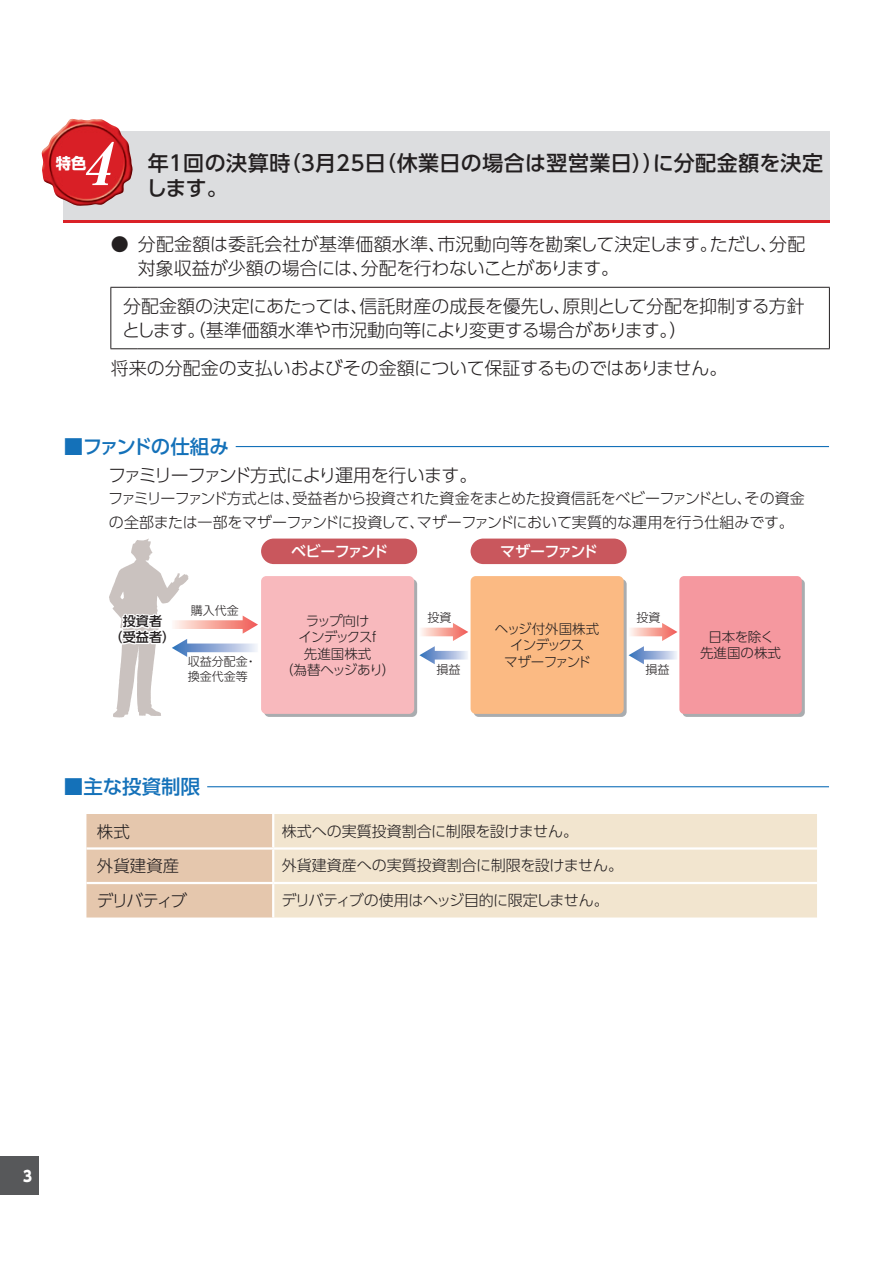
<style>
.page{position:relative;width:893px;height:1263px;background:#fff}
.page>*{position:absolute;margin:0;border:0;box-sizing:border-box;transform-origin:0 0}
.t1{font:italic 58.5px "Midashi Min Pr 5 MA31";color:#fff;scale:1.04 1}
.t2{font:500 21px/25.5px "UD Shin Go Pro";letter-spacing:.02em;color:#231f20}
.t3{font:500 19.5px "UD Shin Go Pro";letter-spacing:-.06em;color:#1471b9}
.t4{font:500 19.5px "UD Shin Go Pro";letter-spacing:-.005em;color:#1471b9}
.t5{font:300 18px/24px "UD Shin Go Pro";letter-spacing:-.01em;color:#231f20}
.t6{font:300 18px "UD Shin Go Pro";letter-spacing:-.065em;color:#231f20}
.t7{font:300 16.5px "UD Shin Go Pro";letter-spacing:-.015em;color:#231f20}
.t8{font:700 15.3px "UD Shin Go Pro";color:#fff}
.t9{font:300 15px/24px "UD Shin Go Pro";letter-spacing:-.02em;color:#231f20}
.t10{font:300 15px "UD Shin Go Pro";color:#231f20}
.t11{font:500 15px "UD Shin Go Pro";letter-spacing:-.085em;color:#fff}
.t12{font:800 15px "UD Shin Go Pro";color:#fff;scale:.9 1}
.t13{font:300 13.5px/16.5px "UD Shin Go Pro";letter-spacing:-.06em;color:#231f20;text-align:center}
.t14{font:300 13.5px/16.5px "UD Shin Go Pro";color:#231f20;text-align:center}
.t15{font:500 13.2px/15.8px "UD Shin Go Pro";color:#231f20;text-align:center}
.t16{font:300 12px/14.9px "UD Shin Go Pro";color:#231f20}
</style>
<div class="page">
<div style="left:0;top:1157px;width:38px;height:38px;background:#57585a"></div>
<div style="left:63px;top:131px;width:766px;height:92px;background:#dcdddf"></div>
<hr style="left:63px;top:220px;width:766px;height:3px;background:#da2128">
<img style="left:41px;top:119px;width:92px;height:87px">
<svg style="left:110px;top:287px;width:28px;height:1px"></svg>
<hr style="left:110px;top:288px;width:1px;height:60px;background:#231f20">
<hr style="left:138px;top:287px;width:692px;height:1px;background:#231f20">
<hr style="left:829px;top:288px;width:1px;height:60px;background:#231f20">
<svg style="left:110px;top:348px;width:28px;height:1px"></svg>
<hr style="left:138px;top:348px;width:692px;height:1px;background:#231f20">
<hr style="left:236px;top:446px;width:593px;height:1px;background:#1471b9">
<svg style="left:109px;top:539px;width:149px;height:178px"></svg>
<div style="left:264px;top:579px;width:153px;height:138px;background:linear-gradient(to right,#a9acaf,#aaacaf);border-radius:5px"></div>
<div style="left:261px;top:576px;width:153px;height:138px;background:#f8b9bd;border-radius:5px"></div>
<div style="left:474px;top:579px;width:153px;height:138px;background:#a9acaf;border-radius:5px"></div>
<div style="left:471px;top:576px;width:153px;height:138px;background:#fbba83;border-radius:5px"></div>
<div style="left:682px;top:579px;width:123px;height:138px;background:#a9acaf;border-radius:5px"></div>
<div style="left:679px;top:576px;width:123px;height:138px;background:#f5989f;border-radius:5px"></div>
<svg style="left:419px;top:623px;width:49px;height:41px"></svg>
<svg style="left:628px;top:623px;width:49px;height:41px"></svg>
<div style="left:261px;top:539px;width:156px;height:25px;background:#c9575d;border-radius:13px"></div>
<div style="left:471px;top:539px;width:156px;height:25px;background:#c9575d;border-radius:13px"></div>
<hr style="left:207px;top:786px;width:622px;height:1px;background:#1471b9">
<div style="left:86px;top:814px;width:186px;height:103px;background:#e5c7ad"></div>
<div style="left:274px;top:814px;width:543px;height:103px;background:#f2e5cf"></div>
<hr style="left:86px;top:847px;width:187px;height:3px;background:#fff">
<hr style="left:273px;top:847px;width:544px;height:3px;background:#fff">
<hr style="left:86px;top:882px;width:187px;height:2px;background:#fff">
<hr style="left:273px;top:882px;width:544px;height:2px;background:#fff">
<h1 class="t1" style="left:80px;top:118px;width:49px">4</h1>
<p class="t2" style="left:146px;top:149px;width:678px">年１回の決算時（３月25日（休業日の場合は翌営業日））に分配金額を決定します。</p>
<p class="t5" style="left:138px;top:231px;width:669px;text-indent:-27px">● 分配金額は委託会社が基準価額水準、市況動向等を勘案して決定します。ただし、分配対象収益が少額の場合には、分配を行わないことがあります。</p>
<p class="t5" style="left:122px;top:293px;width:684px">分配金額の決定にあたっては､信託財産の成長を優先し､原則として分配を抑制する方針とします。（基準価額水準や市況動向等により変更する場合があります。）</p>
<p class="t5" style="left:111px;top:356px;width:618px">将来の分配金の支払いおよびその金額について保証するものではありません。</p>
<p class="t8" style="left:56px;top:150px;width:32px">特色</p>
<p class="t3" style="left:64px;top:431px;width:166px">■ファンドの仕組み</p>
<p class="t6" style="left:108px;top:461px;width:371px">ファミリーファンド方式により運用を行います。</p>
<p class="t9" style="left:108px;top:485px;width:698px">ファミリーファンド方式とは、受益者から投資された資金をまとめた投資信託をベビーファンドとし、その資金の全部または一部をマザーファンドに投資して、マザーファンドにおいて実質的な運用を行う仕組みです。</p>
<p class="t15" style="left:110px;top:613px;width:67px">投資者<br>（受益者）</p>
<p class="t16" style="left:191px;top:602px;width:49px">購入代金</p>
<p class="t16" style="left:188px;top:654px;width:70px">収益分配金・換金代金等</p>
<p class="t11" style="left:291px;top:539px;width:99px">ベビーファンド</p>
<p class="t11" style="left:500px;top:539px;width:99px">マザーファンド</p>
<p class="t16" style="left:427px;top:609px;width:25px">投資</p>
<p class="t16" style="left:636px;top:609px;width:25px">投資</p>
<p class="t13" style="left:280px;top:612px;width:117px">ラップ向け<br>インデックスｆ<br>先進国株式<br>（為替ヘッジあり）</p>
<p class="t13" style="left:495px;top:620px;width:106px">ヘッジ付外国株式インデックス<br>マザーファンド</p>
<p class="t14" style="left:700px;top:628px;width:82px">日本を除く先進国の株式</p>
<p class="t16" style="left:436px;top:662px;width:25px">損益</p>
<p class="t16" style="left:645px;top:662px;width:25px">損益</p>
<p class="t4" style="left:64px;top:771px;width:138px">■主な投資制限</p>
<p class="t7" style="left:97px;top:818px;width:34px">株式</p>
<p class="t10" style="left:282px;top:819px;width:298px">株式への実質投資割合に制限を設けません。</p>
<p class="t7" style="left:97px;top:852px;width:84px">外貨建資産</p>
<p class="t10" style="left:282px;top:854px;width:343px">外貨建資産への実質投資割合に制限を設けません。</p>
<p class="t7" style="left:97px;top:887px;width:92px">デリバティブ</p>
<p class="t9" style="left:282px;top:888px;width:329px">デリバティブの使用はヘッジ目的に限定しません。</p>
<p class="t12" style="left:23px;top:1163px;width:11px">3</p>
</div>
